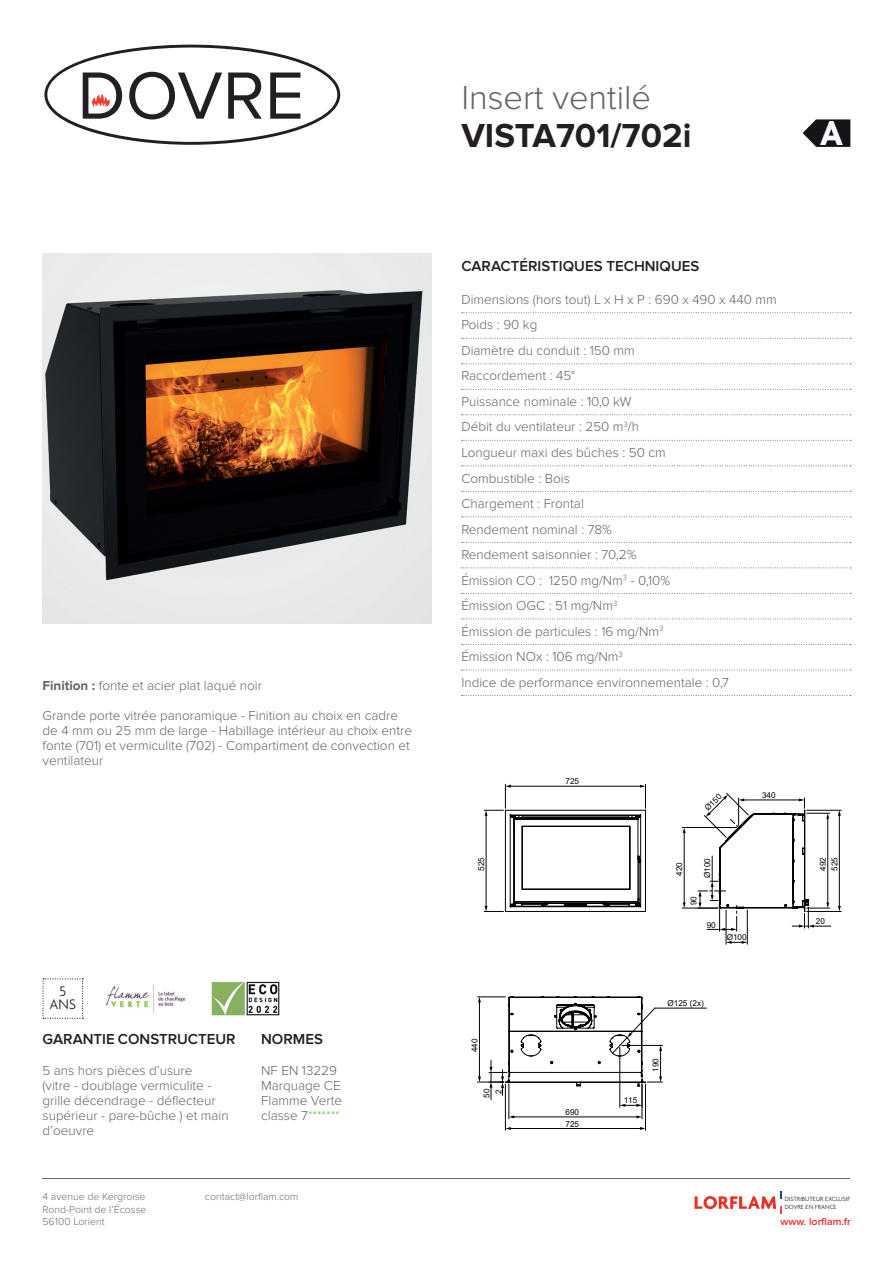
<style>
.page{position:relative;width:893px;height:1263px;background:#fff}
.page>*{position:absolute;margin:0;border:0;box-sizing:border-box;transform-origin:0 0}
.t1{font:69.15px "Proxima Nova";color:#231f20}
.t2{font:700 37.35px "Agenda";color:#fff}
.t3{font:300 34.5px "Proxima Nova";color:#636366}
.t4{font:700 34.5px "Proxima Nova";color:#231f20}
.t5{font:600 15px "Proxima Nova";color:#231f20}
.t6{font:300 15px/13.5px "Agenda";color:#231f20;text-align:center}
.t7{font:300 13.5px/25.5px "Proxima Nova";color:#636366}
.t8{font:300 10.5px/12.6px "Proxima Nova";color:#6c6d70;text-align:justify}
.t9{font:600 10.5px "Proxima Nova";color:#ed2826}
.t10{font:8.1px/11.6px "Arial";color:#040406}
.t11{font:300 6.45px/7.8px "Agenda";letter-spacing:.01em;color:#231f20}
.s1{font-weight:700}
.s2{color:#71bf44}
</style>
<div class="page">
<svg style="left:43px;top:978px;width:40px;height:41px"></svg>
<img style="left:105px;top:984px;width:81px;height:30px">
<svg style="left:727px;top:941px;width:20px;height:3px"></svg>
<hr style="left:747px;top:910px;width:1px;height:34px;background:#040406">
<hr style="left:726px;top:910px;width:1px;height:34px;background:#040406">
<hr style="left:807px;top:911px;width:34px;height:1px;background:#040406">
<hr style="left:682px;top:908px;width:36px;height:1px;background:#040406">
<hr style="left:807px;top:810px;width:34px;height:1px;background:#040406">
<hr style="left:684px;top:832px;width:1px;height:71px;background:#040406">
<svg style="left:683px;top:902px;width:3px;height:6px"></svg>
<hr style="left:682px;top:827px;width:55px;height:1px;background:#040406">
<hr style="left:839px;top:815px;width:1px;height:92px;background:#040406">
<svg style="left:838px;top:810px;width:3px;height:6px"></svg>
<hr style="left:513px;top:1117px;width:124px;height:1px;background:#040406">
<svg style="left:636px;top:1115px;width:6px;height:3px"></svg>
<hr style="left:642px;top:1084px;width:1px;height:35px;background:#040406">
<hr style="left:509px;top:1084px;width:1px;height:35px;background:#040406">
<hr style="left:655px;top:1008px;width:51px;height:1px;background:#040406">
<hr style="left:505px;top:1084px;width:1px;height:46px;background:#040406">
<hr style="left:645px;top:1084px;width:1px;height:46px;background:#040406">
<svg style="left:477px;top:996px;width:185px;height:111px"></svg>
<svg style="left:698px;top:793px;width:133px;height:138px"></svg>
<svg style="left:484px;top:784px;width:162px;height:128px"></svg>
<hr style="left:510px;top:1128px;width:131px;height:1px;background:#040406">
<svg style="left:640px;top:1127px;width:5px;height:3px"></svg>
<svg style="left:505px;top:1127px;width:6px;height:3px"></svg>
<img style="left:43px;top:253px;width:389px;height:370px">
<svg style="left:803px;top:119px;width:47px;height:28px"></svg>
<img style="left:211px;top:981px;width:69px;height:35px">
<svg style="left:462px;top:363px;width:389px;height:1px"></svg>
<svg style="left:462px;top:389px;width:389px;height:1px"></svg>
<svg style="left:462px;top:414px;width:389px;height:1px"></svg>
<svg style="left:462px;top:312px;width:389px;height:1px"></svg>
<svg style="left:462px;top:338px;width:389px;height:1px"></svg>
<svg style="left:462px;top:440px;width:389px;height:1px"></svg>
<svg style="left:462px;top:465px;width:389px;height:1px"></svg>
<svg style="left:462px;top:491px;width:389px;height:1px"></svg>
<svg style="left:462px;top:516px;width:389px;height:1px"></svg>
<svg style="left:462px;top:542px;width:389px;height:1px"></svg>
<svg style="left:462px;top:567px;width:389px;height:1px"></svg>
<svg style="left:462px;top:593px;width:389px;height:1px"></svg>
<svg style="left:462px;top:618px;width:389px;height:1px"></svg>
<svg style="left:462px;top:644px;width:389px;height:1px"></svg>
<svg style="left:462px;top:669px;width:389px;height:1px"></svg>
<svg style="left:462px;top:695px;width:389px;height:1px"></svg>
<hr style="left:43px;top:1178px;width:807px;height:1px;background:#6c6d70">
<svg style="left:695px;top:1192px;width:86px;height:21px"></svg>
<svg style="left:44px;top:45px;width:296px;height:100px"></svg>
<h1 class="t1" style="left:77px;top:44px;width:228px">DOVRE</h1>
<p class="t7" style="left:43px;top:673px;width:221px"><span class="s1">Finition :</span> fonte et acier plat laqué noir</p>
<p class="t7" style="left:43px;top:708px;width:371px;line-height:15px">Grande porte vitrée panoramique - Finition au choix en cadre de 4 mm ou 25 mm de large - Habillage intérieur au choix entre fonte (701) et vermiculite (702) - Compartiment de convection et ventilateur</p>
<p class="t6" style="left:50px;top:984px;width:28px">5<br>ANS</p>
<p class="t5" style="left:43px;top:1030px;width:195px">GARANTIE CONSTRUCTEUR</p>
<p class="t7" style="left:43px;top:1063px;width:188px;line-height:15px">5 ans hors pièces d’usure<br>(vitre - doublage vermiculite - grille décendrage - déflecteur supérieur - pare-bûche ) et main d’oeuvre</p>
<p class="t5" style="left:261px;top:1030px;width:63px">NORMES</p>
<p class="t7" style="left:261px;top:1063px;width:82px;line-height:15px">NF EN 13229<br>Marquage CE<br>Flamme Verte classe 7<span class="s2">*******</span></p>
<p class="t8" style="left:43px;top:1190px;width:106px">4 avenue de Kergroise Rond-Point de l’Écosse 56100 Lorient</p>
<p class="t8" style="left:205px;top:1190px;width:95px">contact@lorflam.com</p>
<h3 class="t3" style="left:461px;top:78px;width:191px">Insert ventilé</h3>
<h3 class="t4" style="left:461px;top:115px;width:232px">VISTA701/702i</h3>
<h2 class="t2" style="left:820px;top:110px;width:25px">A</h2>
<p class="t5" style="left:461px;top:257px;width:239px">CARACTÉRISTIQUES TECHNIQUES</p>
<p class="t7" style="left:461px;top:287px;width:317px">Dimensions (hors tout) L x H x P : 690 x 490 x 440 mm<br>Poids : 90 kg<br>Diamètre du conduit : 150 mm<br>Raccordement : 45°<br>Puissance nominale : 10,0 kW<br>Débit du ventilateur : 250 m<sup>3</sup>/h<br>Longueur maxi des bûches : 50 cm<br>Combustible : Bois<br>Chargement : Frontal<br>Rendement nominal : 78%<br>Rendement saisonnier : 70,2%<br>Émission CO : 1250 mg/Nm<sup>3</sup> - 0,10%<br>Émission OGC : 51 mg/Nm<sup>3<br></sup>Émission de particules : 16 mg/Nm<sup>3<br></sup>Émission NOx : 106 mg/Nm<sup>3<br></sup>Indice de performance environnementale : 0,7</p>
<p class="t10" style="left:565px;top:775px;width:15px">725</p>
<p class="t10" style="left:702px;top:805px;width:21px;rotate:-45deg">Ø150</p>
<p class="t10" style="left:762px;top:789px;width:15px">340</p>
<p class="t10" style="left:475px;top:871px;width:15px;rotate:-90deg">525</p>
<p class="t10" style="left:702px;top:878px;width:21px;rotate:-90deg">Ø100</p>
<p class="t10" style="left:674px;top:876px;width:15px;rotate:-90deg">420</p>
<p class="t10" style="left:688px;top:905px;width:11px;rotate:-90deg">90</p>
<p class="t10" style="left:707px;top:919px;width:11px">90</p>
<p class="t10" style="left:727px;top:931px;width:21px">Ø100</p>
<p class="t10" style="left:469px;top:1052px;width:15px;rotate:-90deg">440</p>
<p class="t10" style="left:481px;top:1098px;width:11px;text-align:center;rotate:-90deg">50<br>2</p>
<p class="t10" style="left:565px;top:1106px;width:15px">690</p>
<p class="t10" style="left:565px;top:1118px;width:15px">725</p>
<p class="t10" style="left:667px;top:997px;width:38px">Ø125 (2x)</p>
<p class="t10" style="left:624px;top:1094px;width:15px">115</p>
<p class="t10" style="left:650px;top:1072px;width:15px;rotate:-90deg">190</p>
<p class="t10" style="left:817px;top:871px;width:15px;rotate:-90deg">492<br>525</p>
<p class="t10" style="left:816px;top:915px;width:11px">20</p>
<p class="t11" style="left:785px;top:1194px;width:67px">DISTRIBUTEUR EXCLUSIF<br>DOVRE EN FRANCE</p>
<p class="t9" style="left:780px;top:1216px;width:72px">www. lorflam.fr</p>
</div>
